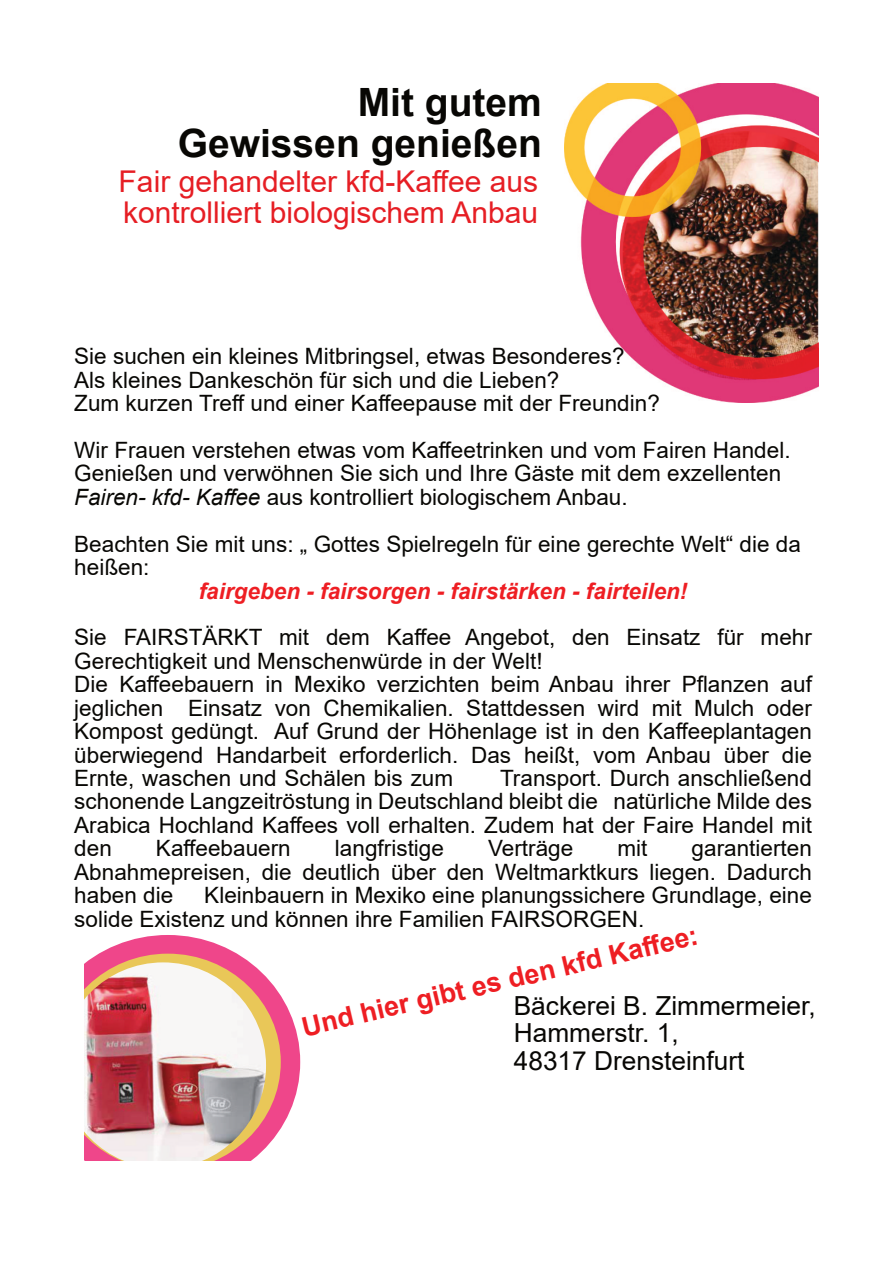
<style>
.page{position:relative;width:893px;height:1263px;background:#fff}
.page>*{position:absolute;margin:0;border:0;box-sizing:border-box;transform-origin:0 0}
.t1{font:700 39px/40.3px "Arial";color:#080704;text-align:right}
.t2{font:30px/31px "Arial";color:#e61e24}
.t3{font:700 27px "Arial";color:#ee1e23}
.t4{font:26.25px/27.2px "Arial";color:#080704}
.t5{font:22.5px/23.4px "Arial";color:#080704}
.t6{font:italic 700 22.5px "Arial";color:#ee1e23}
.s1{font-style:italic}
</style>
<div class="page">
<img style="left:564px;top:83px;width:255px;height:319px">
<img style="left:85px;top:935px;width:215px;height:226px">
<h1 class="t1" style="left:178px;top:86px;width:366px">Mit gutem<br>Gewissen genießen</h1>
<h2 class="t2" style="left:119px;top:169px;width:421px">Fair gehandelter kfd-Kaffee aus kontrolliert biologischem Anbau</h2>
<p class="t5" style="left:74px;top:347px;width:587px">Sie suchen ein kleines Mitbringsel, etwas Besonderes?<br>Als kleines Dankeschön für sich und die Lieben?<br>Zum kurzen Treff und einer Kaffeepause mit der Freundin?</p>
<p class="t5" style="left:74px;top:440px;width:718px">Wir Frauen verstehen etwas vom Kaffeetrinken und vom Fairen Handel.<br>Genießen und verwöhnen Sie sich und Ihre Gäste mit dem exzellenten<br><span class="s1">Fairen- kfd- Kaffee</span> aus kontrolliert biologischem Anbau.</p>
<p class="t5" style="left:74px;top:534px;width:728px">Beachten Sie mit uns: „ Gottes Spielregeln für eine gerechte Welt“ die da heißen:</p>
<p class="t6" style="left:199px;top:582px;width:490px">fairgeben - fairsorgen - fairstärken - fairteilen!</p>
<p class="t5" style="left:74px;top:628px;width:739px">Sie FAIRSTÄRKT mit dem Kaffee Angebot, den Einsatz für mehr Gerechtigkeit und Menschenwürde in der Welt!<br>Die Kaffeebauern in Mexiko verzichten beim Anbau ihrer Pflanzen auf jeglichen Einsatz von Chemikalien. Stattdessen wird mit Mulch oder Kompost gedüngt. Auf Grund der Höhenlage ist in den Kaffeeplantagen überwiegend Handarbeit erforderlich. Das heißt, vom Anbau über die Ernte, waschen und Schälen bis zum</p>
<p class="t5" style="left:74px;top:768px;width:739px;text-align:justify;text-indent:426px">Transport. Durch anschließend schonende Langzeitröstung in Deutschland bleibt die natürliche Milde des Arabica Hochland Kaffees voll erhalten. Zudem hat der Faire Handel mit den</p>
<p class="t5" style="left:156px;top:839px;width:136px">Kaffeebauern</p>
<p class="t5" style="left:335px;top:839px;width:111px">langfristige</p>
<p class="t5" style="left:488px;top:839px;width:87px">Verträge</p>
<p class="t5" style="left:617px;top:839px;width:32px">mit</p>
<p class="t5" style="left:74px;top:839px;width:739px;text-align:justify;text-indent:617px">garantierten Abnahmepreisen, die deutlich über den Weltmarktkurs liegen. Dadurch haben die</p>
<p class="t5" style="left:74px;top:885px;width:739px;text-indent:130px">Kleinbauern in Mexiko eine planungssichere Grundlage, eine solide Existenz und können ihre Familien FAIRSORGEN.</p>
<p class="t3" style="left:300px;top:1017px;width:407px;rotate:-13deg">Und hier gibt es den kfd Kaff ee:</p>
<p class="t4" style="left:514px;top:995px;width:303px">Bäckerei B. Zimmermeier,<br>Hammerstr. 1,<br>48317 Drensteinfurt</p>
</div>
